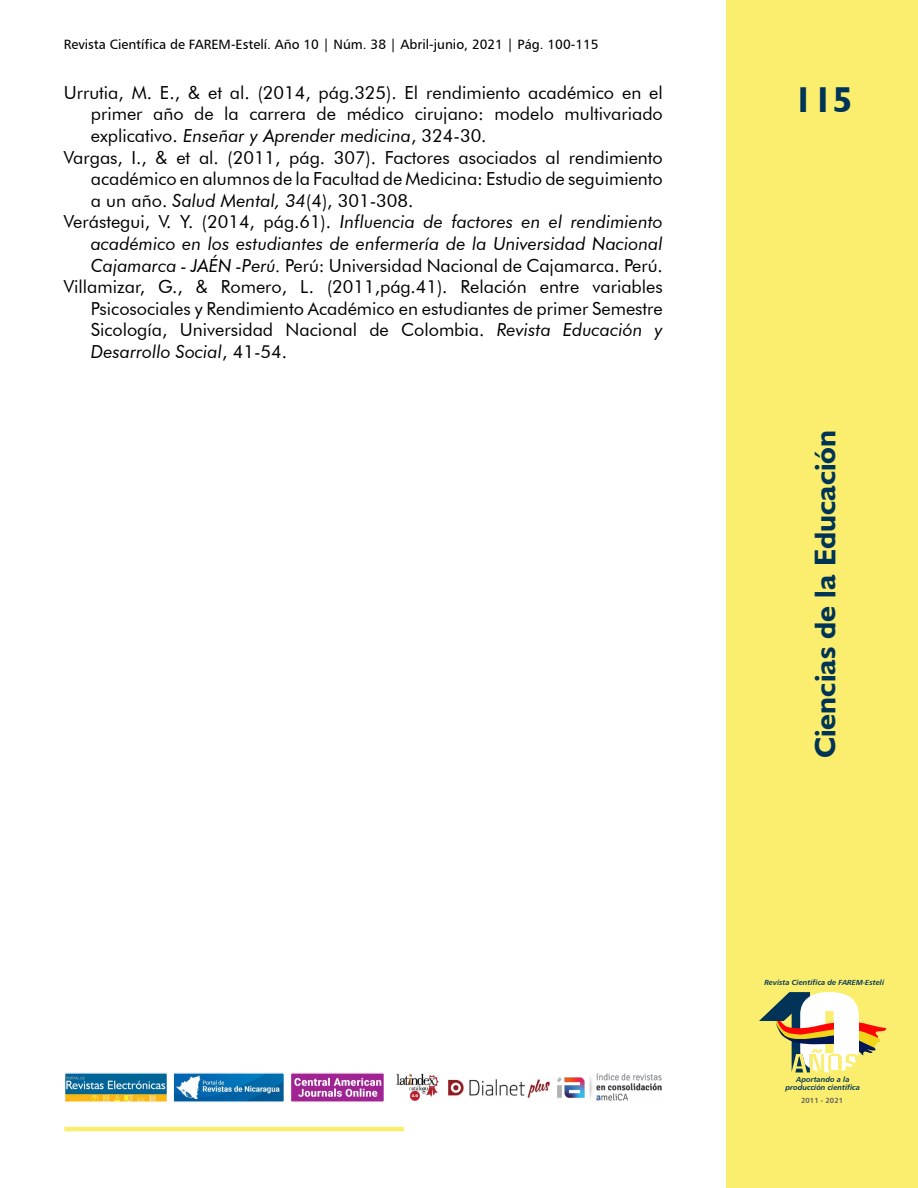
<style>
.page{position:relative;width:918px;height:1188px;background:#fff}
.page>*{position:absolute;margin:0;border:0;box-sizing:border-box;transform-origin:0 0}
.t1{font:700 36px "Humanist 521 BT";color:#003457}
.t2{font:700 30px "Humanist 521 BT";color:#003457}
.t3{font:18px "Futura BT";color:#000}
.t4{font:italic 18px "Futura BT";color:#000}
.t5{font:13.5px "Humanist 777 BT Roman B";color:#000}
.t6{font:7.35px/8.9px "Humanist 777 BT Bold Italic B";color:#003357;text-align:center}
.t7{font:7.35px "Humanist 777 BT Bold B";color:#5c5c5c}
.s1{font-style:normal}
.s2{font-style:italic}
</style>
<div class="page">
<div style="left:727px;top:0;width:191px;height:1188px;background:#fbee6e"></div>
<hr style="left:64px;top:1127px;width:340px;height:4px;background:#fbee6e">
<svg style="left:759px;top:992px;width:128px;height:80px"></svg>
<div style="left:834px;top:1015px;width:24px;height:36px;background:#fff"></div>
<img style="left:67px;top:1075px;width:98px;height:25px">
<div style="left:64px;top:1072px;width:104px;height:31px;border:2px solid #fff"></div>
<img style="left:175px;top:1075px;width:107px;height:25px">
<div style="left:172px;top:1072px;width:113px;height:31px;border:2px solid #fff"></div>
<img style="left:293px;top:1075px;width:89px;height:25px">
<div style="left:290px;top:1072px;width:95px;height:31px;border:2px solid #fff"></div>
<img style="left:396px;top:1075px;width:42px;height:25px">
<img style="left:449px;top:1079px;width:99px;height:19px">
<img style="left:558px;top:1075px;width:103px;height:25px">
<p class="t5" style="left:64px;top:36px;width:536px">Revista Científica de FAREM-Estelí. Año 10 | Núm. 38 | Abril-junio, 2021 | Pág. 100-115</p>
<p class="t3" style="left:64px;top:81px;width:601px">Urrutia, M. E., &amp; et al. (2014, pág.325). El rendimiento académico en el</p>
<p class="t3" style="left:91px;top:103px;width:574px">primer año de la carrera de médico cirujano: modelo multivariado</p>
<p class="t4" style="left:91px;top:125px;width:397px"><span class="s1">explicativo.</span> Enseñar y Aprender medicina<span class="s1">, 324-30.</span></p>
<p class="t3" style="left:64px;top:146px;width:601px">Vargas, I., &amp; et al. (2011, pág. 307). Factores asociados al rendimiento</p>
<p class="t3" style="left:91px;top:168px;width:574px">académico en alumnos de la Facultad de Medicina: Estudio de seguimiento</p>
<p class="t3" style="left:91px;top:189px;width:324px">a un año. <span class="s2">Salud Mental, 34</span>(4), 301-308.</p>
<p class="t4" style="left:64px;top:211px;width:601px"><span class="s1">Verástegui, V. Y. (2014, pág.61).</span> Influencia de factores en el rendimiento</p>
<p class="t4" style="left:91px;top:233px;width:574px">académico en los estudiantes de enfermería de la Universidad Nacional</p>
<p class="t3" style="left:91px;top:254px;width:574px"><span class="s2">Cajamarca - JAÉN -Perú.</span> Perú: Universidad Nacional de Cajamarca. Perú.</p>
<p class="t3" style="left:64px;top:276px;width:601px">Villamizar, G., &amp; Romero, L. (2011,pág.41). Relación entre variables</p>
<p class="t3" style="left:91px;top:297px;width:574px">Psicosociales y Rendimiento Académico en estudiantes de primer Semestre</p>
<p class="t3" style="left:91px;top:319px;width:574px">Sicología, Universidad Nacional de Colombia. <span class="s2">Revista Educación y</span></p>
<p class="t4" style="left:91px;top:341px;width:198px">Desarrollo Social<span class="s1">, 41-54.</span></p>
<h1 class="t1" style="left:794px;top:78px;width:60px">115</h1>
<h2 class="t2" style="left:807px;top:758px;width:330px;rotate:-90deg">Ciencias de la Educación</h2>
<p class="t6" style="left:764px;top:978px;width:121px">Revista Científica de FAREM-Estelí</p>
<p class="t6" style="left:786px;top:1074px;width:76px">Aportando a la producción científica</p>
<p class="t7" style="left:801px;top:1096px;width:43px">2011 - 2021</p>
</div>
